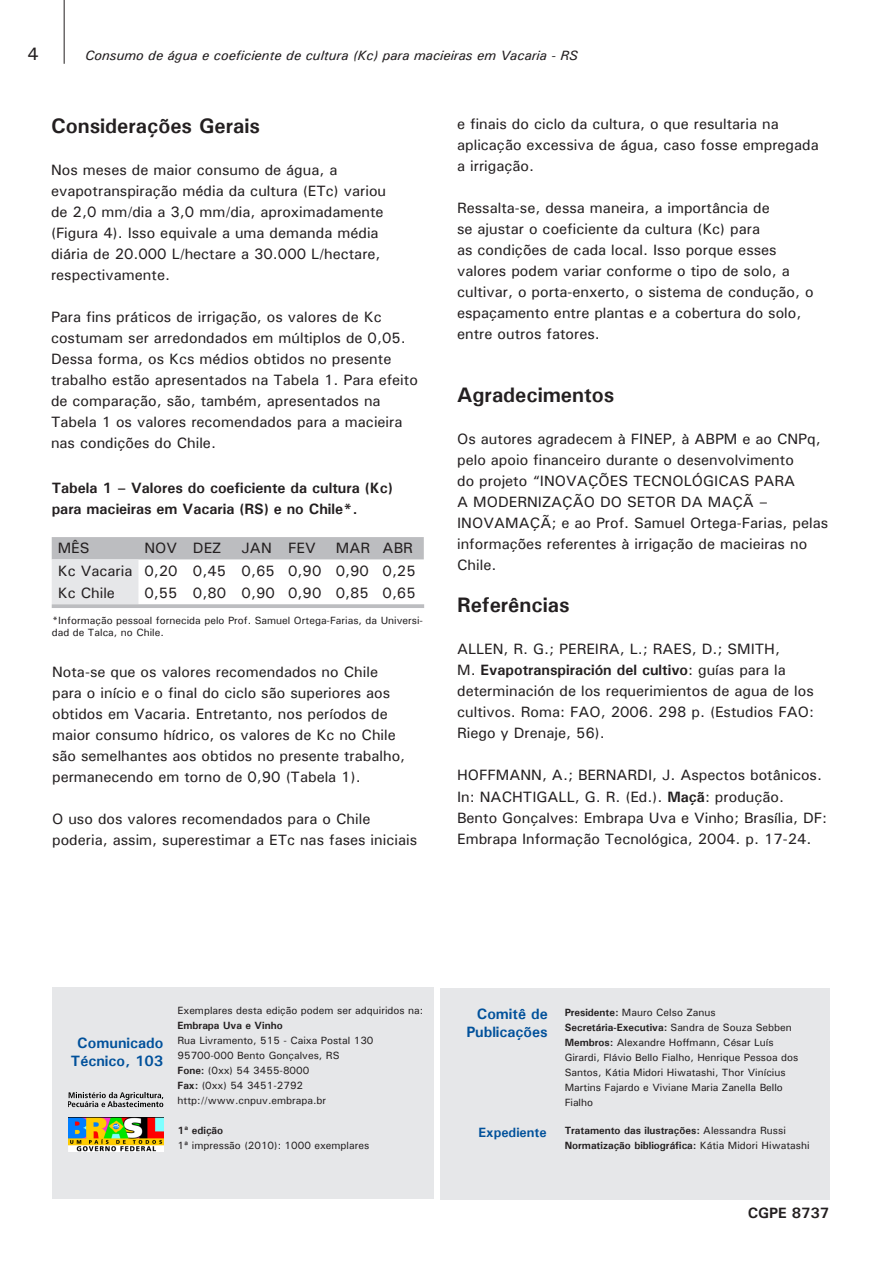
<style>
.page{position:relative;width:893px;height:1263px;background:#fff}
.page>*{position:absolute;margin:0;border:0;box-sizing:border-box;transform-origin:0 0}
.t1{font:700 21px "Univers";color:#231f20}
.t2{font:500 18px "Univers";color:#231f20}
.t3{font:500 15px/21px "Univers";color:#231f20}
.Título_1{font:700 15px/21px "Univers";color:#231f20}
.t4{font:700 15px "Univers";color:#01519b}
.t5{font:italic 500 13.5px "Univers";color:#231f20}
.t6{font:700 13.5px "Univers";color:#01519b}
.t7{font:500 10.5px/15px "Univers";color:#231f20}
.t8{font:700 10.5px "Univers";color:#231f20}
.s1{font-weight:700}
.s2{font-weight:500}
</style>
<div class="page">
<hr style="left:64px;top:0;width:1px;height:64px;background:#231f20">
<svg style="left:52px;top:537px;width:372px;height:67px"></svg>
<div style="left:52px;top:988px;width:381px;height:211px;background:#e6e7e9"></div>
<div style="left:440px;top:988px;width:389px;height:211px;background:#e6e7e9"></div>
<img style="left:68px;top:1118px;width:95px;height:33px">
<svg style="left:52px;top:604px;width:372px;height:4px"></svg>
<svg style="left:68px;top:1093px;width:95px;height:14px"></svg>
<p class="t2" style="left:28px;top:43px;width:13px">4</p>
<p class="t5" style="left:85px;top:46px;width:494px">Consumo de água e coeficiente de cultura (Kc) para macieiras em Vacaria - RS</p>
<p class="t1" style="left:51px;top:113px;width:210px">Considerações Gerais</p>
<p class="t3" style="left:51px;top:159px;width:288px">Nos meses de maior consumo de água, a</p>
<p class="t3" style="left:51px;top:180px;width:337px">evapotranspiração média da cultura (ETc) variou de 2,0 mm/dia a 3,0 mm/dia, aproximadamente (Figura 4). Isso equivale a uma demanda média diária de 20.000 L/hectare a 30.000 L/hectare, respectivamente.</p>
<p class="t3" style="left:51px;top:306px;width:368px">Para fins práticos de irrigação, os valores de Kc costumam ser arredondados em múltiplos de 0,05.<br>Dessa forma, os Kcs médios obtidos no presente trabalho estão apresentados na Tabela 1. Para efeito de comparação, são, também, apresentados na Tabela 1 os valores recomendados para a macieira nas condições do Chile.</p>
<p class="Título_1" style="left:52px;top:477px;width:342px">Tabela 1 – Valores do coeficiente da cultura (Kc) para macieiras em Vacaria (RS) e no Chile*.</p>
<p class="t3" style="left:58px;top:537px;width:33px">MÊS</p>
<p class="t3" style="left:144px;top:537px;width:34px">NOV</p>
<p class="t3" style="left:193px;top:537px;width:30px">DEZ</p>
<p class="t3" style="left:242px;top:537px;width:32px">JAN</p>
<p class="t3" style="left:288px;top:537px;width:29px">FEV</p>
<p class="t3" style="left:336px;top:537px;width:36px">MAR</p>
<p class="t3" style="left:383px;top:537px;width:32px">ABR</p>
<p class="t3" style="left:58px;top:560px;width:76px">Kc Vacaria</p>
<p class="t3" style="left:144px;top:560px;width:35px">0,20</p>
<p class="t3" style="left:193px;top:560px;width:35px">0,45</p>
<p class="t3" style="left:242px;top:560px;width:35px">0,65</p>
<p class="t3" style="left:288px;top:560px;width:35px">0,90</p>
<p class="t3" style="left:336px;top:560px;width:35px">0,90</p>
<p class="t3" style="left:383px;top:560px;width:35px">0,25</p>
<p class="t3" style="left:58px;top:582px;width:59px">Kc Chile</p>
<p class="t3" style="left:144px;top:582px;width:35px">0,55</p>
<p class="t3" style="left:193px;top:582px;width:35px">0,80</p>
<p class="t3" style="left:242px;top:582px;width:35px">0,90</p>
<p class="t3" style="left:288px;top:582px;width:35px">0,90</p>
<p class="t3" style="left:336px;top:582px;width:35px">0,85</p>
<p class="t3" style="left:383px;top:582px;width:35px">0,65</p>
<p class="t7" style="left:52px;top:614px;width:373px;line-height:12px">*Informação pessoal fornecida pelo Prof. Samuel Ortega-Farias, da Universi&shy;dad de Talca, no Chile.</p>
<p class="t3" style="left:52px;top:661px;width:355px">Nota-se que os valores recomendados no Chile para o início e o final do ciclo são superiores aos obtidos em Vacaria. Entretanto, nos períodos de maior consumo hídrico, os valores de Kc no Chile são semelhantes aos obtidos no presente trabalho, permanecendo em torno de 0,90 (Tabela 1).</p>
<p class="t3" style="left:52px;top:808px;width:367px">O uso dos valores recomendados para o Chile poderia, assim, superestimar a ETc nas fases iniciais</p>
<p class="t3" style="left:457px;top:113px;width:363px">e finais do ciclo da cultura, o que resultaria na aplicação excessiva de água, caso fosse empregada a irrigação.</p>
<p class="t3" style="left:457px;top:197px;width:358px">Ressalta-se, dessa maneira, a importância de<br>se ajustar o coeficiente da cultura (Kc) para<br>as condições de cada local. Isso porque esses valores podem variar conforme o tipo de solo, a cultivar, o porta-enxerto, o sistema de condução, o espaçamento entre plantas e a cobertura do solo, entre outros fatores.</p>
<p class="t1" style="left:457px;top:382px;width:159px">Agradecimentos</p>
<p class="t3" style="left:457px;top:428px;width:373px">Os autores agradecem à FINEP, à ABPM e ao CNPq, pelo apoio financeiro durante o desenvolvimento<br>do projeto “INOVAÇÕES TECNOLÓGICAS PARA<br>A MODERNIZAÇÃO DO SETOR DA MAÇÃ – INOVAMAÇÃ; e ao Prof. Samuel Ortega-Farias, pelas informações referentes à irrigação de macieiras no Chile.</p>
<p class="t1" style="left:457px;top:592px;width:114px">Referências</p>
<p class="t3" style="left:457px;top:638px;width:358px">ALLEN, R. G.; PEREIRA, L.; RAES, D.; SMITH,<br>M. <span class="s1">Evapotranspiración del cultivo</span>: guías para la determinación de los requerimientos de agua de los cultivos. Roma: FAO, 2006. 298 p. (Estudios FAO:<br>Riego y Drenaje, 56).</p>
<p class="t3" style="left:457px;top:764px;width:371px">HOFFMANN, A.; BERNARDI, J. Aspectos botânicos.<br>In: NACHTIGALL, G. R. (Ed.). <span class="s1">Maçã</span>: produção.<br>Bento Gonçalves: Embrapa Uva e Vinho; Brasília, DF:<br>Embrapa Informação Tecnológica, 2004. p. 17-24.</p>
<p class="t4" style="left:77px;top:1033px;width:88px">Comunicado</p>
<p class="t4" style="left:71px;top:1051px;width:94px">Técnico, 103</p>
<p class="t7" style="left:178px;top:1003px;width:247px">Exemplares desta edição podem ser adquiridos na:</p>
<p class="t8" style="left:178px;top:1019px;width:107px">Embrapa Uva e Vinho</p>
<p class="t7" style="left:178px;top:1033px;width:198px">Rua Livramento, 515 - Caixa Postal 130</p>
<p class="t7" style="left:178px;top:1048px;width:163px">95700-000 Bento Gonçalves, RS</p>
<p class="t7" style="left:178px;top:1063px;width:133px"><span class="s1">Fone:</span> (0xx) 54 3455-8000</p>
<p class="t7" style="left:178px;top:1078px;width:127px"><span class="s1">Fax:</span> (0xx) 54 3451-2792</p>
<p class="t7" style="left:178px;top:1093px;width:150px">http://www.cnpuv.embrapa.br</p>
<p class="t8" style="left:178px;top:1124px;width:47px">1ª edição</p>
<p class="t7" style="left:178px;top:1138px;width:193px">1ª impressão (2010): 1000 exemplares</p>
<p class="t4" style="left:477px;top:1004px;width:72px">Comitê de</p>
<p class="t4" style="left:466px;top:1022px;width:83px">Publicações</p>
<p class="t6" style="left:478px;top:1123px;width:70px">Expediente</p>
<p class="t7" style="left:565px;top:1004px;width:153px"><span class="s1">Presidente:</span> Mauro Celso Zanus</p>
<p class="t8" style="left:565px;top:1020px;width:229px">Secretária-Executiva: <span class="s2">Sandra de Souza Sebben</span></p>
<p class="t7" style="left:565px;top:1034px;width:235px"><span class="s1">Membros:</span> Alexandre Hoffmann, César Luís Girardi, Flávio Bello Fialho, Henrique Pessoa dos Santos, Kátia Midori Hiwatashi, Thor Vinícius Martins Fajardo e Viviane Maria Zanella Bello Fialho</p>
<p class="t8" style="left:565px;top:1124px;width:223px">Tratamento das ilustrações: <span class="s2">Alessandra Russi</span></p>
<p class="t8" style="left:565px;top:1139px;width:246px">Normatização bibliográfica: <span class="s2">Kátia Midori Hiwatashi</span></p>
<p class="Título_1" style="left:748px;top:1202px;width:83px">CGPE 8737</p>
</div>
